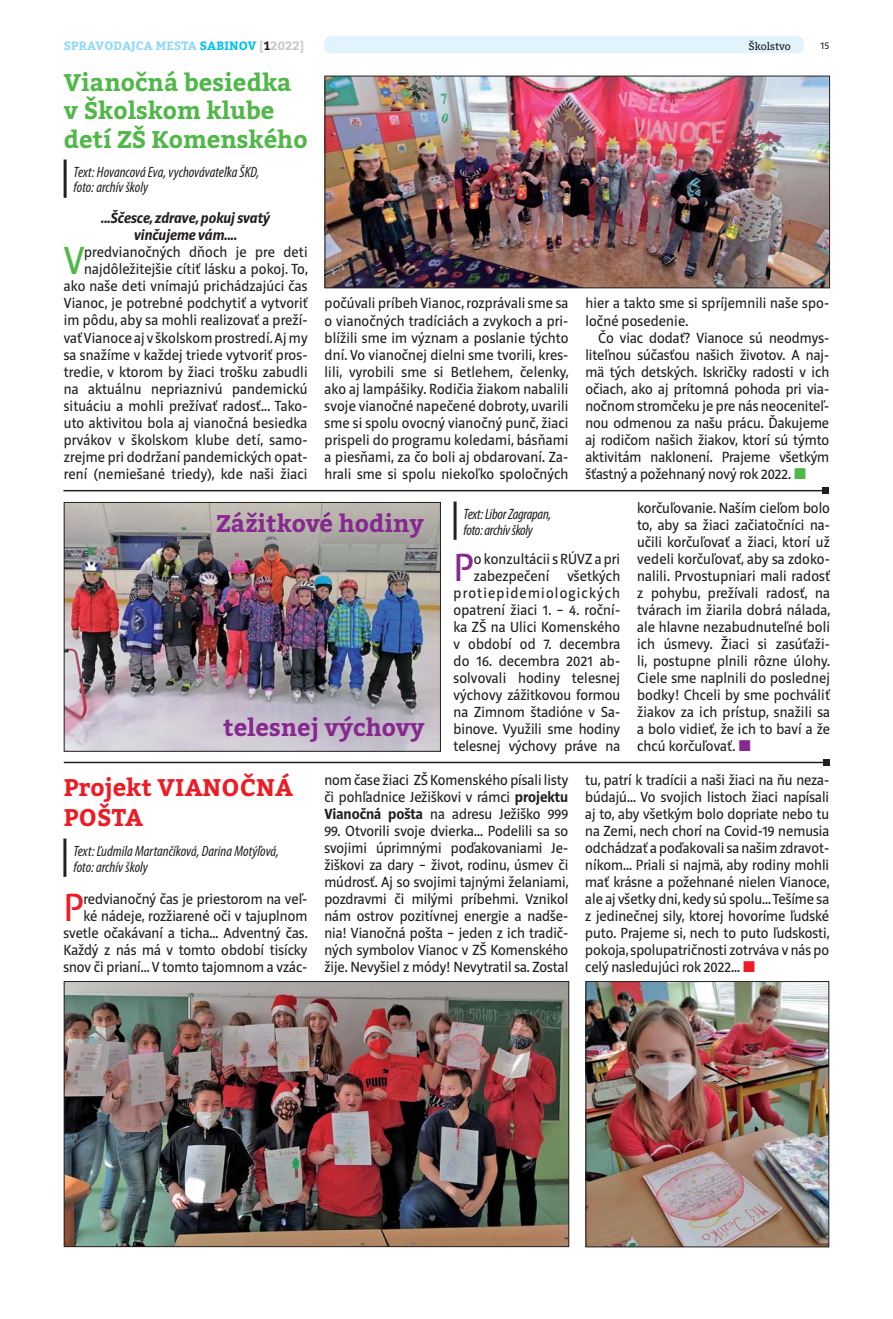
<style>
.page{position:relative;width:893px;height:1319px;background:#fff}
.page>*{position:absolute;margin:0;border:0;box-sizing:border-box;transform-origin:0 0}
.t1{font:40.2px "Riga";color:#50b848}
.t2{font:40.2px "Riga";color:#872890}
.t3{font:40.2px "Riga";color:#ed1c24}
.t4{font:700 24px/28.5px "Bitter";color:#50b848}
.t5{font:700 24px "Bitter";color:#872890}
.t6{font:700 24px/30px "Bitter";letter-spacing:.01em;color:#ed1c24}
.t7{font:15px/17px "Riga";letter-spacing:.01em;color:#231f20;text-align:justify}
.t8{font:italic condensed 15px/16.5px "Myriad Pro";color:#231f20}
.t9{font:italic 700 15px/17px "Riga";color:#231f20;text-align:center}
.t10{font:italic condensed 15px "Myriad Pro";letter-spacing:-.02em;color:#231f20}
.t11{font:700 12px "Bitter";letter-spacing:.01em;color:#8ed8f8}
.t12{font:10.5px "Bitter";color:#231f20}
.t13{font:10.5px "Riga";color:#231f20}
.s1{color:#00c0f3}
.s2{color:#c6c8ca}
.s3{color:#231f20}
.s4{font-weight:700}
</style>
<div class="page">
<div style="left:324px;top:36px;width:480px;height:17px;background:#e1f4fd;border-radius:6px"></div>
<img style="left:588px;top:983px;width:239px;height:261px">
<div style="left:586px;top:981px;width:243px;height:265px;border:1px solid #231f20"></div>
<img style="left:66px;top:982px;width:501px;height:262px">
<div style="left:64px;top:980px;width:505px;height:266px;border:1px solid #231f20"></div>
<hr style="left:63px;top:838px;width:3px;height:38px;background:#231f20">
<hr style="left:64px;top:761px;width:762px;height:2px;background:#231f20">
<svg style="left:823px;top:759px;width:6px;height:6px"></svg>
<img style="left:327px;top:78px;width:501px;height:208px">
<div style="left:325px;top:76px;width:505px;height:212px;border:1px solid #231f20"></div>
<hr style="left:64px;top:159px;width:3px;height:39px;background:#231f20">
<hr style="left:63px;top:490px;width:763px;height:1px;background:#231f20">
<svg style="left:823px;top:487px;width:6px;height:6px"></svg>
<img style="left:66px;top:504px;width:373px;height:245px">
<div style="left:64px;top:502px;width:377px;height:249px;border:1px solid #231f20"></div>
<hr style="left:454px;top:501px;width:3px;height:38px;background:#231f20">
<p class="t11" style="left:64px;top:40px;width:242px">SPRAVODAJCA MESTA <span class="s1">SABINOV</span> <span class="s2">[</span><span class="s3">1</span><span class="s2">2022]</span></p>
<p class="t12" style="left:749px;top:41px;width:44px">Školstvo</p>
<p class="t13" style="left:820px;top:40px;width:10px">15</p>
<h2 class="t4" style="left:64px;top:69px;width:245px">Vianočná besiedka v Školskom klube detí ZŠ Komenského</h2>
<p class="t8" style="left:74px;top:165px;width:187px;line-height:15px">Text: Hovancová Eva, vychovávateľka ŠKD, foto: archív školy</p>
<p class="t9" style="left:101px;top:210px;width:170px">...Ščesce, zdrave, pokuj svatý vinčujeme vám....</p>
<p class="t7" style="left:64px;top:244px;width:246px;text-align:right">predvianočných dňoch je pre deti najdôležitejšie cítiť lásku a pokoj. To, ako naše deti vnímajú prichádzajúci čas Vianoc, je potrebné podchytiť a vytvoriť im pôdu, aby sa mohli realizovať a preží&shy;vať Vianoce aj v školskom prostredí. Aj my sa snažíme v každej triede vytvoriť pros&shy;tredie, v ktorom by žiaci trošku zabudli na aktuálnu nepriaznivú pandemickú situáciu a mohli prežívať radosť... Tako&shy;uto aktivitou bola aj vianočná besiedka prvákov v školskom klube detí, samo&shy;zrejme pri dodržaní pandemických opat&shy;rení (nemiešané triedy), kde n aši žiaci</p>
<h1 class="t1" style="left:64px;top:241px;width:22px">V</h1>
<p class="t7" style="left:325px;top:296px;width:246px">počúvali príbeh Vianoc, rozprávali sme sa o vianočných tradíciách a zvykoch a pri&shy;blížili sme im význam a poslanie týchto dní. Vo vianočnej dielni sme tvorili, kres&shy;lili, vyrobili sme si Betlehem, čelenky, ako aj lampášiky. Rodičia žiakom nabalili svoje vianočné napečené dobroty, uvarili sme si spolu ovocný vianočný punč, žiaci prispeli do programu koledami, básňami a piesňami, za čo boli aj obdarovaní. Za&shy;hrali sme si spolu niekoľko spoločných</p>
<p class="t7" style="left:585px;top:296px;width:245px">hier a takto sme si spríjemnili naše spo&shy;ločné posedenie.</p>
<p class="t7" style="left:585px;top:330px;width:245px;text-indent:13px">Čo viac dodať? Vianoce sú neodmys&shy;liteľnou súčasťou našich životov. A naj&shy;mä tých detských. Iskričky radosti v ich očiach, ako aj prítomná pohoda pri via&shy;nočnom stromčeku je pre nás neoceniteľ&shy;nou odmenou za našu prácu. Ďakujeme aj rodičom našich žiakov, ktorí sú týmto aktivitám naklonení. Prajeme všetkým šťastný a požehnaný nový rok 2022.</p>
<h2 class="t5" style="left:216px;top:512px;width:209px">Zážitkové hodiny</h2>
<h2 class="t5" style="left:223px;top:715px;width:203px">telesnej výchovy</h2>
<p class="t10" style="left:464px;top:508px;width:89px">Text: Libor Zagrapan,</p>
<p class="t10" style="left:464px;top:524px;width:71px">foto: archív školy</p>
<p class="t7" style="left:454px;top:551px;width:168px;text-align:right">o konzultácii s RÚVZ a pri zabezpečení všetkých protiepidemiologických opatrení žiaci 1. – 4. roční&shy;ka ZŠ na Ulici Komenského v období od 7. decembra do 16. decembra 2021 ab&shy;solvovali hodiny telesnej výchovy zážitkovou formou na Zimnom štadióne v Sa&shy;binove. Využili sme hodiny telesnej výchovy práve na</p>
<h1 class="t2" style="left:454px;top:547px;width:21px">P</h1>
<p class="t7" style="left:637px;top:500px;width:195px">korčuľovanie. Naším cieľom bolo to, aby sa žiaci začiatočníci na&shy;učili korčuľovať a žiaci, ktorí už vedeli korčuľovať, aby sa zdoko&shy;nalili. Prvos tupn iari mali radosť z pohybu, prežívali radosť, na tvárach im žiarila dobrá nálada, ale hlavne nezabudnuteľné boli ich úsmevy. Žiaci si zasúťaži&shy;li, postupne plnili rôzne úlohy.<br>Ciele sme naplnili do poslednej bodky! Chceli by sme pochváliť žiakov za ich prístup, snažili sa a bolo vidieť, že ich to baví a že chcú korčuľovať.</p>
<h2 class="t6" style="left:64px;top:773px;width:231px">Projekt VIANOČNÁ<br>POŠTA</h2>
<p class="t8" style="left:73px;top:843px;width:207px">Text: Ľudmila Martančíková, Darina Motýľová, foto: archív školy</p>
<p class="t7" style="left:63px;top:891px;width:246px;text-align:right">redvianočný čas je priestorom na veľ-<br>ké nádeje, rozžiarené oči v tajuplnom svetle očakávaní a ticha... Adventný čas.<br>Každý z nás má v tomto období tisícky snov či prianí... V tomto tajomnom a vzác-</p>
<h1 class="t3" style="left:63px;top:887px;width:21px">P</h1>
<p class="t7" style="left:324px;top:772px;width:245px">nom čase žiaci ZŠ Komenského písali listy či pohľadnice Ježiškovi v rámci <span class="s4">projektu Vianočná pošta</span> na adresu Ježiško 999</p>
<p class="t7" style="left:324px;top:823px;width:246px">99. Otvorili svoje dvierka... Podelili sa so svojimi úprimnými poďakovaniami Je&shy;žiškovi za dary – život, rodinu, úsmev či múdrosť. Aj so svojimi tajnými želaniami, pozdravmi či milými príbehmi. Vznikol nám ostrov pozitívnej energie a nadše&shy;nia! Vianočná pošta – jeden z ich tradič&shy;ných symbolov Vianoc v ZŠ Komenského žije. Nevyšiel z módy! Nevytratil sa. Zostal</p>
<p class="t7" style="left:585px;top:772px;width:246px">tu, patrí k tradícii a naši žiaci na ňu neza&shy;búdajú... Vo svojich listoch žiaci napísali aj to, aby všetkým bolo dopriate nebo tu na Zemi, nech chorí na Covid-19 nemusia odchádzať a poďakovali sa našim zdravot&shy;níkom... Priali si najmä, aby rodiny mohli mať krásne a požehnané nielen Vianoce, ale aj všetky dni, kedy sú spolu... Tešíme sa z jedinečnej sily, ktorej hovoríme ľudské puto. Prajeme si, nech to puto ľudskosti, pokoja, spolupatričnosti zotrváva v nás po celý nasledujúci rok 2022...</p>
</div>
